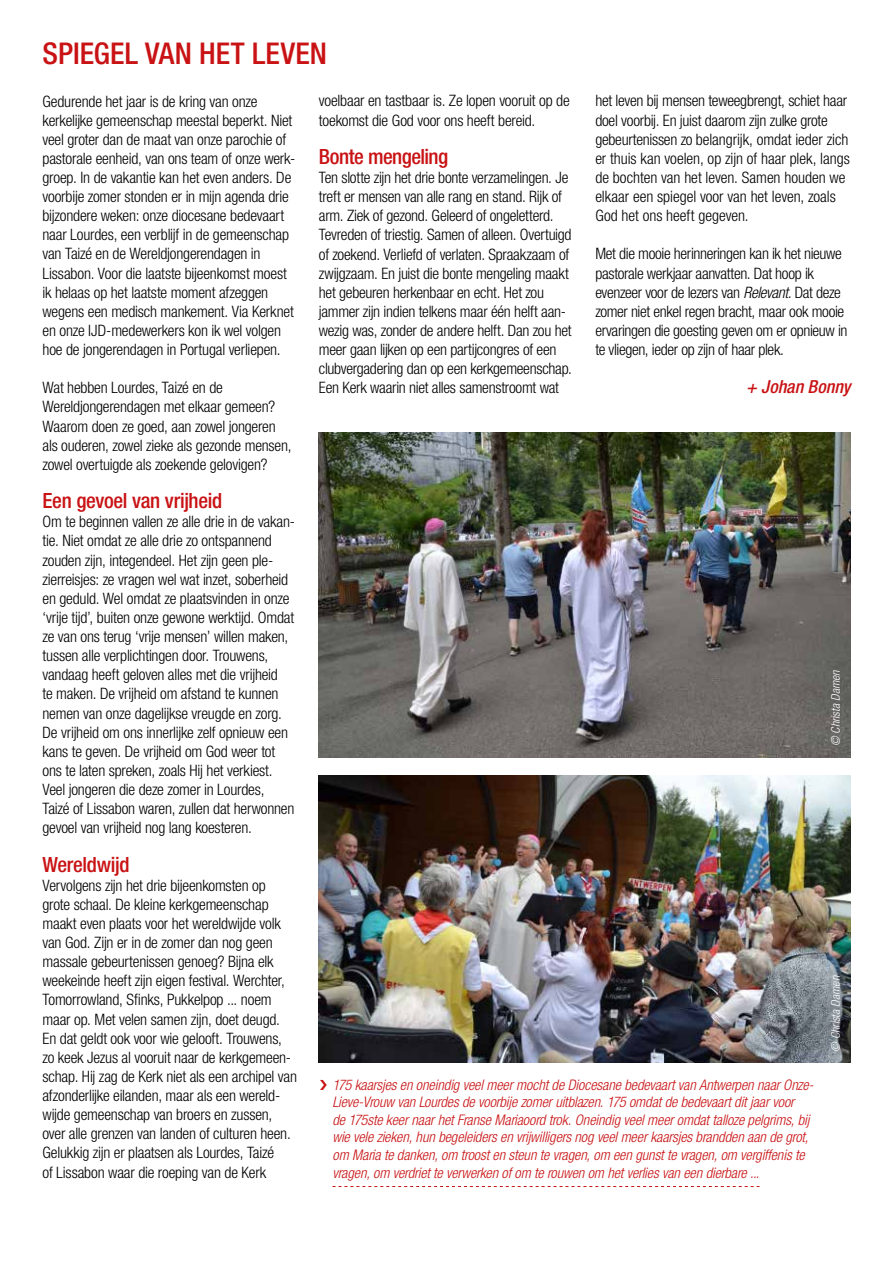
<style>
.page{position:relative;width:893px;height:1263px;background:#fff}
.page>*{position:absolute;margin:0;border:0;box-sizing:border-box;transform-origin:0 0}
.t1{font:500 condensed 30px "Helvetica Neue LT";letter-spacing:.005em;color:#c91214}
.t2{font:500 condensed 21px "Helvetica Neue LT";letter-spacing:-.015em;color:#c91214}
.t3{font:italic 500 condensed 18px "Helvetica Neue LT";color:#c91214}
.t4{font:300 condensed 15.75px/19px "Helvetica Neue LT";letter-spacing:-.015em;color:#000}
.t5{font:italic 300 condensed 14.7px/17.5px "Helvetica Neue LT";letter-spacing:-.005em;color:#c91214}
.t6{font:italic 300 condensed 12px "Helvetica Neue LT";color:#fff}
.s1{font-style:italic}
</style>
<div class="page">
<svg style="left:333px;top:1186px;width:426px;height:1px"></svg>
<img style="left:319px;top:432px;width:531px;height:325px">
<img style="left:319px;top:776px;width:531px;height:287px">
<h1 class="t1" style="left:43px;top:35px;width:286px">SPIEGEL VAN HET LEVEN</h1>
<p class="t4" style="left:43px;top:91px;width:254px">Gedurende het jaar is de kring van onze kerkelijke gemeenschap meestal beperkt. Niet veel groter dan de maat van onze parochie of pastorale eenheid, van ons team of onze werk&shy;groep. In de vakantie kan het even anders. De voorbije zomer stonden er in mijn agenda drie bijzondere weken: onze diocesane bedevaart naar Lourdes, een verblijf in de gemeenschap van Taizé en de Wereldjongerendagen in Lissabon. Voor die laatste bijeenkomst moest ik helaas op het laatste moment afzeggen wegens een medisch mankement. Via Kerknet en onze IJD-medewerkers kon ik wel volgen hoe de jongerendagen in Portugal verliepen.</p>
<p class="t4" style="left:43px;top:378px;width:251px">Wat hebben Lourdes, Taizé en de Wereldjongerendagen met elkaar gemeen?<br>Waarom doen ze goed, aan zowel jongeren als ouderen, zowel zieke als gezonde mensen, zowel overtuigde als zoekende gelovigen?</p>
<h2 class="t2" style="left:43px;top:488px;width:181px">Een gevoel van vrijheid</h2>
<p class="t4" style="left:43px;top:512px;width:254px">Om te beginnen vallen ze alle drie in de vakan&shy;tie. Niet omdat ze alle drie zo ontspannend zouden zijn, integendeel. Het zijn geen ple&shy;zierreisjes: ze vragen wel wat inzet, soberheid en geduld. Wel omdat ze plaatsvinden in onze ‘vrije tijd’, buiten onze gewone werktijd. Omdat ze van ons terug ‘vrije mensen’ willen maken, tussen alle verplichtingen door. Trouwens, vandaag heeft geloven alles met die vrijheid<br>te maken. De vrijheid om afstand te kunnen nemen van onze dagelijkse vreugde en zorg.<br>De vrijheid om ons innerlijke zelf opnieuw een kans te geven. De vrijheid om God weer tot ons te laten spreken, zoals Hij het verkiest.<br>Veel jongeren die deze zomer in Lourdes, Taizé of Lissabon waren, zullen dat herwonnen gevoel van vrijheid nog lang koesteren.</p>
<h2 class="t2" style="left:43px;top:852px;width:89px">Wereldwijd</h2>
<p class="t4" style="left:43px;top:875px;width:256px">Vervolgens zijn het drie bijeenkomsten op grote schaal. De kleine kerkgemeenschap maakt even plaats voor het wereldwijde volk van God. Zijn er in de zomer dan nog geen massale gebeurtenissen genoeg? Bijna elk weekeinde heeft zijn eigen festival. Werchter, Tomorrowland, Sfinks, Pukkelpop ... noem maar op. Met velen samen zijn, doet deugd.<br>En dat geldt ook voor wie gelooft. Trouwens, zo keek Jezus al vooruit naar de kerkgemeen&shy;schap. Hij zag de Kerk niet als een archipel van afzonderlijke eilanden, maar als een wereld&shy;wijde gemeenschap van broers en zussen, over alle grenzen van landen of culturen heen.<br>Gelukkig zijn er plaatsen als Lourdes, Taizé<br>of Lissabon waar die roeping van de Kerk</p>
<p class="t4" style="left:319px;top:91px;width:252px">voelbaar en tastbaar is. Ze lopen vooruit op de toekomst die God voor ons heeft bereid.</p>
<h2 class="t2" style="left:319px;top:144px;width:131px">Bonte mengeling</h2>
<p class="t4" style="left:319px;top:168px;width:255px">Ten slotte zijn het drie bonte verzamelingen. Je treft er mensen van alle rang en stand. Rijk of arm. Ziek of gezond. Geleerd of ongeletterd.<br>Tevreden of triestig. Samen of alleen. Overtuigd of zoekend. Verliefd of verlaten. Spraakzaam of zwijgzaam. En juist die bonte mengeling maakt het gebeuren herkenbaar en echt. Het zou jammer zijn indien telkens maar één helft aan&shy;wezig was, zonder de andere helft. Dan zou het meer gaan lijken op een partijcongres of een clubvergadering dan op een kerkgemeenschap.<br>Een Kerk waarin niet alles samenstroomt wat</p>
<p class="t4" style="left:595px;top:91px;width:256px">het leven bij mensen teweegbrengt, schiet haar doel voorbij. En juist daarom zijn zulke grote gebeurtenissen zo belangrijk, omdat ieder zich er thuis kan voelen, op zijn of haar plek, langs de bochten van het leven. Samen houden we elkaar een spiegel voor van het leven, zoals God het ons heeft gegeven.</p>
<p class="t4" style="left:595px;top:244px;width:254px">Met die mooie herinneringen kan ik het nieuwe pastorale werkjaar aanvatten. Dat hoop ik evenzeer voor de lezers van <span class="s1">Relevant.</span> Dat deze zomer niet enkel regen bracht, maar ook mooie ervaringen die goesting geven om er opnieuw in te vliegen, ieder op zijn of haar plek.</p>
<p class="t3" style="left:746px;top:376px;width:106px">+ Johan Bonny</p>
<p class="t6" style="left:829px;top:746px;width:78px;rotate:-90deg">© Christa Damen</p>
<p class="t6" style="left:829px;top:1052px;width:78px;rotate:-90deg">© Christa Damen</p>
<p class="t5" style="left:332px;top:1075px;width:482px">175 kaarsjes en oneindig veel meer mocht de Diocesane bedevaart van Antwerpen naar Onze-Lieve-Vrouw van Lourdes de voorbije zomer uitblazen. 175 omdat de bedevaart dit jaar voor<br>de 175ste keer naar het Franse Mariaoord trok. Oneindig veel meer omdat talloze pelgrims, bij wie vele zieken, hun begeleiders en vrijwilligers nog veel meer kaarsjes brandden aan de grot, om Maria te danken, om troost en steun te vragen, om een gunst te vragen, om vergiffenis te vragen, om verdriet te verwerken of om te rouwen om het verlies van een dierbare ...</p>
</div>
